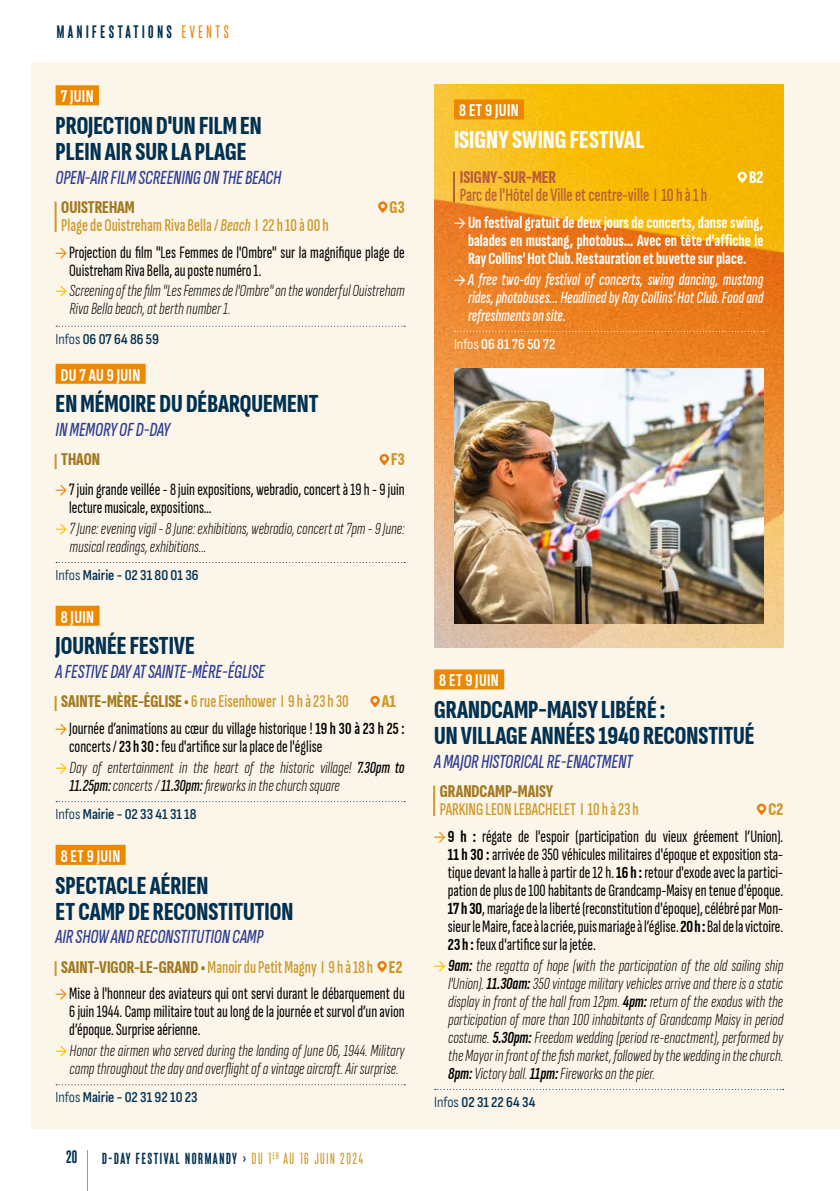
<style>
.page{position:relative;width:840px;height:1191px;background:#fff}
.page>*{position:absolute;margin:0;border:0;box-sizing:border-box;transform-origin:0 0}
.t1{font:800 26px/26px "Attractive Extra Cond";color:#003151}
.t2{font:800 26px "Attractive Extra Cond";color:#fff}
.t3{font:italic 500 20px "Attractive Extra Cond";color:#2d3e90}
.t4{font:500 18.8px "Attractive Extra Cond";color:#bb5c38}
.t5{font:500 18px "Attractive Extra Cond";color:#cc9827}
.t6{font:700 18px "Attractive Extra Cond";letter-spacing:.02em;color:#fff}
.t7{font:800 18px "Attractive Extra Cond";color:#a1791f}
.t8{font:100 18px "Monopol";letter-spacing:.2em;color:#003151}
.t9{font:800 18px "Attractive Extra Cond";color:#bb5c38}
.t10{font:800 18px "Attractive Extra Cond";color:#cc9827}
.t11{font:800 18px "Attractive Extra Cond";color:#fff}
.t12{font:17px/18px "Attractive Extra Cond";color:#000}
.t13{font:italic 300 17px/18px "Attractive Extra Cond";color:#000}
.t14{font:700 17px/18px "Attractive Extra Cond";color:#fff;text-align:justify}
.t15{font:italic 500 17px/18px "Attractive Extra Cond";color:#fff;text-align:justify}
.t16{font:100 16px "Monopol";letter-spacing:.1em;color:#003151}
.t17{font:600 15px "Attractive Cond";color:#003151}
.t18{font:600 15px "Attractive Cond";color:#fff}
.s1{font-weight:500;color:#ec8700}
.s2{font-style:italic}
.s3{font-family:"Monopol";font-weight:500;color:#ec8700}
.s4{font-family:"Monopol";font-weight:500;font-style:normal;color:#fcc000}
.s5{font-weight:300}
.s6{font-weight:800;color:#a1791f}
.s7{font-weight:600}
.s8{font-weight:500}
.s9{font-weight:800}
.s10{font-family:"Attractive Cond";font-weight:400}
.s11{font-weight:500;color:#cc9827}
.s12{font-family:"Monopol";font-weight:500}
.s13{font-family:"Monopol";font-style:normal}
.s14{font-weight:700}
</style>
<div class="page">
<div style="left:31px;top:62px;width:808px;height:1066px;background:#fcf5ea"></div>
<img style="left:434px;top:84px;width:348px;height:563px">
<div style="left:56px;top:85px;width:43px;height:20px;background:#ec8700"></div>
<svg style="left:55px;top:201px;width:2px;height:31px"></svg>
<svg style="left:56px;top:326px;width:349px;height:1px"></svg>
<div style="left:56px;top:364px;width:89px;height:20px;background:#ec8700"></div>
<svg style="left:55px;top:454px;width:2px;height:15px"></svg>
<svg style="left:56px;top:562px;width:349px;height:1px"></svg>
<div style="left:56px;top:605px;width:43px;height:20px;background:#ec8700"></div>
<svg style="left:55px;top:696px;width:2px;height:15px"></svg>
<svg style="left:56px;top:801px;width:349px;height:1px"></svg>
<div style="left:56px;top:845px;width:69px;height:20px;background:#ec8700"></div>
<svg style="left:55px;top:961px;width:2px;height:15px"></svg>
<svg style="left:56px;top:1084px;width:349px;height:1px"></svg>
<svg style="left:378px;top:201px;width:9px;height:12px"></svg>
<svg style="left:379px;top:454px;width:10px;height:11px"></svg>
<svg style="left:370px;top:696px;width:9px;height:11px"></svg>
<svg style="left:377px;top:961px;width:9px;height:11px"></svg>
<div style="left:434px;top:669px;width:70px;height:20px;background:#ec8700"></div>
<svg style="left:433px;top:785px;width:2px;height:31px"></svg>
<svg style="left:434px;top:1089px;width:349px;height:1px"></svg>
<svg style="left:756px;top:803px;width:9px;height:12px"></svg>
<img style="left:454px;top:369px;width:309px;height:255px">
<div style="left:454px;top:99px;width:69px;height:20px;background:#ec8700"></div>
<svg style="left:453px;top:172px;width:2px;height:30px"></svg>
<svg style="left:454px;top:331px;width:309px;height:1px"></svg>
<svg style="left:737px;top:172px;width:9px;height:11px"></svg>
<hr style="left:87px;top:1150px;width:1px;height:41px;background:#cc9827">
<p class="t8" style="left:57px;top:22px;width:173px">MANIFESTATIONS <span class="s1">EVENTS</span></p>
<p class="t6" style="left:61px;top:86px;width:34px">7 JUIN</p>
<h1 class="t1" style="left:56px;top:112px;width:207px">PROJECTION D'UN FILM EN<br>PLEIN AIR SUR LA PLAGE</h1>
<p class="t3" style="left:56px;top:166px;width:227px">OPEN-AIR FILM SCREENING ON THE BEACH</p>
<p class="t7" style="left:61px;top:196px;width:75px">OUISTREHAM</p>
<p class="t10" style="left:389px;top:196px;width:17px">G3</p>
<p class="t5" style="left:61px;top:215px;width:269px">Plage de Ouistreham Riva Bella / <span class="s2">Beach</span> I 22 h 10 à 00 h</p>
<p class="t12" style="left:69px;top:243px;width:337px;text-indent:-14px"><span class="s3">→</span>Projection du film "Les Femmes de l'Ombre" sur la magnifique plage de<br>Ouistreham Riva Bella, au poste numéro 1.</p>
<p class="t13" style="left:69px;top:282px;width:336px;text-indent:-14px"><span class="s4">→</span> Screening of the film "Les Femmes de l'Ombre" on the wonderful Ouistreham<br>Riva Bella beach, at berth number 1.</p>
<p class="t17" style="left:56px;top:330px;width:105px"><span class="s5">Infos</span> 06 07 64 86 59</p>
<p class="t6" style="left:61px;top:364px;width:81px">DU 7 AU 9 JUIN</p>
<h1 class="t1" style="left:56px;top:390px;width:264px">EN MÉMOIRE DU DÉBARQUEMENT</h1>
<p class="t3" style="left:56px;top:418px;width:116px">IN MEMORY OF D-DAY</p>
<p class="t7" style="left:61px;top:448px;width:40px">THAON</p>
<p class="t10" style="left:391px;top:448px;width:15px">F3</p>
<p class="t12" style="left:69px;top:480px;width:337px;text-indent:-14px"><span class="s3">→</span>7 juin grande veillée - 8 juin expositions, webradio, concert à 19 h - 9 juin lecture musicale, expositions…</p>
<p class="t13" style="left:69px;top:519px;width:336px;text-indent:-14px"><span class="s4">→</span> 7 June: evening vigil - 8 June: exhibitions, webradio, concert at 7pm - 9 June: musical readings, exhibitions...</p>
<p class="t17" style="left:56px;top:566px;width:144px"><span class="s5">Infos</span> Mairie - 02 31 80 01 36</p>
<p class="t6" style="left:61px;top:606px;width:35px">8 JUIN</p>
<h1 class="t1" style="left:56px;top:632px;width:141px">JOURNÉE FESTIVE</h1>
<p class="t3" style="left:56px;top:660px;width:210px">A FESTIVE DAY AT SAINTE-MÈRE-ÉGLISE</p>
<p class="t5" style="left:61px;top:691px;width:289px"><span class="s6">SAINTE-MÈRE-ÉGLISE •</span> 6 rue Eisenhower I 9 h à 23 h 30</p>
<p class="t10" style="left:382px;top:690px;width:15px">A1</p>
<p class="t12" style="left:69px;top:719px;width:337px;text-indent:-14px"><span class="s3">→</span>Journée d’animations au cœur du village historique ! <span class="s7">19 h 30 à 23 h 25 : </span>concerts / <span class="s7">23 h 30 :</span> feu d'artifice sur la place de l'église</p>
<p class="t13" style="left:69px;top:758px;width:336px;text-indent:-14px"><span class="s4">→</span> Day of entertainment in the heart of the historic village! <span class="s8">7.30pm to<br>11.25pm:</span> concerts / <span class="s8">11.30pm:</span> fireworks in the church square</p>
<p class="t17" style="left:56px;top:805px;width:142px"><span class="s5">Infos</span> Mairie - 02 33 41 31 18</p>
<p class="t6" style="left:61px;top:845px;width:61px">8 ET 9 JUIN</p>
<h1 class="t1" style="left:56px;top:871px;width:239px">SPECTACLE AÉRIEN<br>ET CAMP DE RECONSTITUTION</h1>
<p class="t3" style="left:56px;top:925px;width:209px">AIR SHOW AND RECONSTITUTION CAMP</p>
<p class="t5" style="left:61px;top:956px;width:342px"><span class="s6">SAINT-VIGOR-LE-GRAND •</span> Manoir du Petit Magny I 9 h à 18 h <span class="s9">E2</span></p>
<p class="t12" style="left:69px;top:984px;width:337px;text-align:justify;text-indent:-14px"><span class="s3">→</span>Mise à l'honneur des aviateurs qui ont servi durant le débarquement du 6 juin 1944. Camp militaire tout au long de la journée et survol d’un avion d’époque. Surprise aérienne.</p>
<p class="t13" style="left:56px;top:1041px;width:350px;text-align:center"><span class="s4">→</span> Honor the airmen who served during the landing of June 06, 1944. Military camp throughout the day and overflight of a vintage aircraft. Air surprise.</p>
<p class="t17" style="left:56px;top:1088px;width:143px"><span class="s5">Infos</span> Mairie - 02 31 92 10 23</p>
<p class="t8" style="left:66px;top:1147px;width:12px">20</p>
<p class="t16" style="left:102px;top:1149px;width:262px">D-DAY FESTIVAL NORMANDY <span class="s10">›</span> <span class="s11">DU 1</span><sup>ER</sup> <span class="s11">AU 16 JUIN 2024</span></p>
<p class="t6" style="left:459px;top:100px;width:61px">8 ET 9 JUIN</p>
<h1 class="t2" style="left:454px;top:124px;width:191px">ISIGNY SWING FESTIVAL</h1>
<p class="t9" style="left:459px;top:166px;width:98px">ISIGNY-SUR-MER</p>
<p class="t11" style="left:748px;top:166px;width:16px">B2</p>
<p class="t4" style="left:459px;top:185px;width:249px">Parc de l'Hôtel de Ville et centre-ville I 10 h à 1 h</p>
<p class="t14" style="left:467px;top:213px;width:297px;text-indent:-14px"><span class="s12">→</span> Un festival gratuit de deux jours de concerts, danse swing, balades en mustang, photobus… Avec en tête d'affiche le Ray Collins' Hot Club. Restauration et buvette sur place.</p>
<p class="t15" style="left:467px;top:270px;width:297px;text-indent:-14px"><span class="s13">→</span> A free two-day festival of concerts, swing dancing, mustang rides, photobuses... Headlined by Ray Collins' Hot Club. Food and refreshments on site.</p>
<p class="t18" style="left:454px;top:335px;width:103px"><span class="s5">Infos</span> 06 81 76 50 72</p>
<p class="t6" style="left:439px;top:670px;width:61px">8 ET 9 JUIN</p>
<h1 class="t1" style="left:434px;top:696px;width:322px">GRANDCAMP-MAISY LIBÉRÉ :<br>UN VILLAGE ANNÉES 1940 RECONSTITUÉ</h1>
<p class="t3" style="left:434px;top:750px;width:200px">A MAJOR HISTORICAL RE-ENACTMENT</p>
<p class="t7" style="left:439px;top:780px;width:115px">GRANDCAMP-MAISY</p>
<p class="t5" style="left:439px;top:799px;width:200px">PARKING LEON LEBACHELET I 10 h à 23 h</p>
<p class="t10" style="left:768px;top:798px;width:16px">C2</p>
<p class="t12" style="left:447px;top:827px;width:337px;text-align:justify;text-indent:-14px"><span class="s3">→</span><span class="s14">9 h :</span> régate de l'espoir (participation du vieux gréement l’Union).<br><span class="s14">11 h 30 :</span> arrivée de 350 véhicules militaires d'époque et exposition sta&shy;tique devant la halle à partir de 12 h. <span class="s14">16 h :</span> retour d'exode avec la partici&shy;pation de plus de 100 habitants de Grandcamp-Maisy en tenue d'époque.<br><span class="s14">17 h 30</span>, mariage de la liberté (reconstitution d'époque), célébré par Mon&shy;sieur le Maire, face à la criée, puis mariage à l’église. <span class="s14">20 h :</span> Bal de la victoire.<br><span class="s14">23 h :</span> feux d'artifice sur la jetée.</p>
<p class="t13" style="left:448px;top:956px;width:336px;text-align:justify;text-indent:-14px"><span class="s4">→</span> <span class="s7">9am:</span> the regatta of hope (with the participation of the old sailing ship l'Union). <span class="s7">11.30am:</span> 350 vintage military vehicles arrive and there is a static display in front of the hall from 12pm. <span class="s7">4pm:</span> return of the exodus with the participation of more than 100 inhabitants of Grandcamp Maisy in period costume. <span class="s7">5.30pm:</span> Freedom wedding (period re-enactment), performed by the Mayor in front of the fish market, followed by the wedding in the church.<br><span class="s7">8pm:</span> Victory ball. <span class="s7">11pm:</span> Fireworks on the pier.</p>
<p class="t17" style="left:434px;top:1093px;width:103px"><span class="s5">Infos</span> 02 31 22 64 34</p>
</div>
